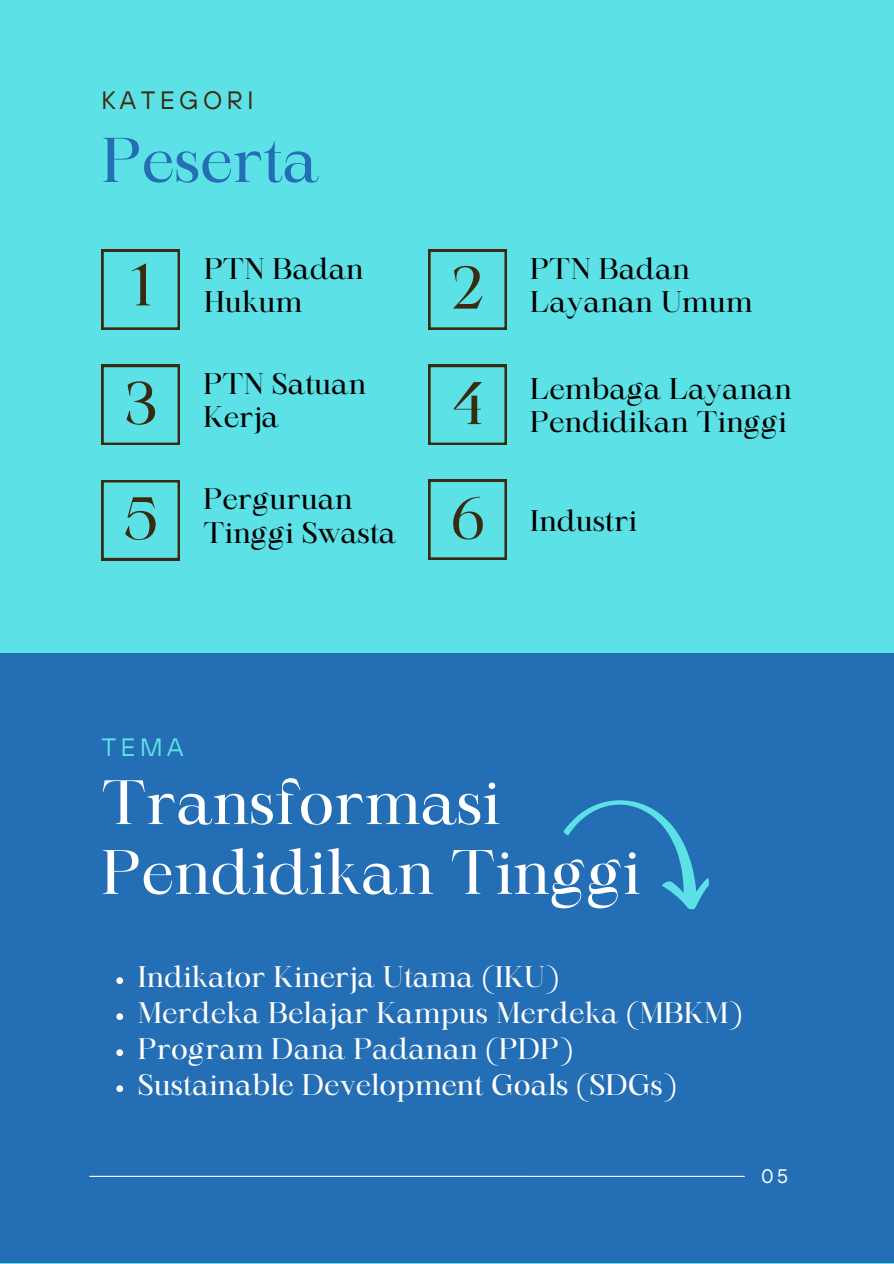
<style>
.page{position:relative;width:894px;height:1264px;background:#fff}
.page>*{position:absolute;margin:0;border:0;box-sizing:border-box;transform-origin:0 0}
.t1{font:60.6px "Maharlika";color:#236eb4}
.t2{font:60px/69.8px "Maharlika";color:#fff}
.t3{font:57.6px "Maharlika";color:#392b10}
.t4{font:28.5px "Maharlika";color:#fff}
.t5{font:28.5px/33.2px "Maharlika";color:#000}
.t6{font:25.05px "TT Hoves";letter-spacing:.18em;color:#392b10}
.t7{font:25.05px "TT Hoves";color:#5ce1e6}
.t8{font:19.5px "TT Hoves";color:#fff}
</style>
<div class="page">
<div style="left:0;top:0;width:893px;height:1263px;background:#5ce1e6"></div>
<div style="left:0;top:653px;width:893px;height:610px;background:#236eb4"></div>
<hr style="left:89px;top:1175px;width:655px;height:1px;background:#fff">
<svg style="left:101px;top:250px;width:79px;height:79px"></svg>
<svg style="left:101px;top:365px;width:79px;height:80px"></svg>
<svg style="left:428px;top:250px;width:78px;height:79px"></svg>
<svg style="left:428px;top:365px;width:78px;height:80px"></svg>
<svg style="left:428px;top:480px;width:78px;height:79px"></svg>
<svg style="left:101px;top:480px;width:79px;height:80px"></svg>
<svg style="left:563px;top:800px;width:146px;height:110px"></svg>
<svg style="left:116px;top:977px;width:7px;height:7px"></svg>
<svg style="left:116px;top:1013px;width:7px;height:7px"></svg>
<svg style="left:116px;top:1049px;width:7px;height:7px"></svg>
<svg style="left:116px;top:1085px;width:7px;height:7px"></svg>
<h2 class="t6" style="left:101px;top:84px;width:153px">KATEGORI</h2>
<h2 class="t1" style="left:101px;top:135px;width:218px">Peserta</h2>
<h1 class="t3" style="left:130px;top:261px;width:23px">1</h1>
<p class="t3" style="left:125px;top:380px;width:33px">3</p>
<h1 class="t5" style="left:204px;top:255px;width:161px">PTN Badan<br>Hukum</h1>
<p class="t5" style="left:203px;top:370px;width:164px">PTN Satuan<br>Kerja</p>
<p class="t3" style="left:451px;top:264px;width:34px">2</p>
<p class="t3" style="left:452px;top:380px;width:33px">4</p>
<p class="t5" style="left:203px;top:485px;width:194px">Perguruan<br>Tinggi Swasta</p>
<p class="t3" style="left:123px;top:495px;width:36px">5</p>
<h2 class="t3" style="left:451px;top:495px;width:35px">6</h2>
<p class="t5" style="left:530px;top:255px;width:223px">PTN Badan<br>Layanan Umum</p>
<p class="t5" style="left:530px;top:375px;width:263px">Lembaga Layanan<br>Pendidikan Tinggi</p>
<p class="t5" style="left:530px;top:506px;width:108px">Industri</p>
<p class="t7" style="left:101px;top:730px;width:83px">TEMA</p>
<p class="t2" style="left:101px;top:773px;width:540px">Transformasi<br>Pendidikan Tinggi</p>
<p class="t4" style="left:138px;top:965px;width:422px">Indikator Kinerja Utama (IKU)</p>
<h2 class="t4" style="left:138px;top:1001px;width:605px">Merdeka Belajar Kampus Merdeka (MBKM)</h2>
<h2 class="t4" style="left:138px;top:1037px;width:435px">Program Dana Padanan (PDP)</h2>
<h2 class="t4" style="left:138px;top:1073px;width:539px">Sustainable Development Goals (SDGs)</h2>
<p class="t8" style="left:760px;top:1163px;width:29px">05</p>
</div>
